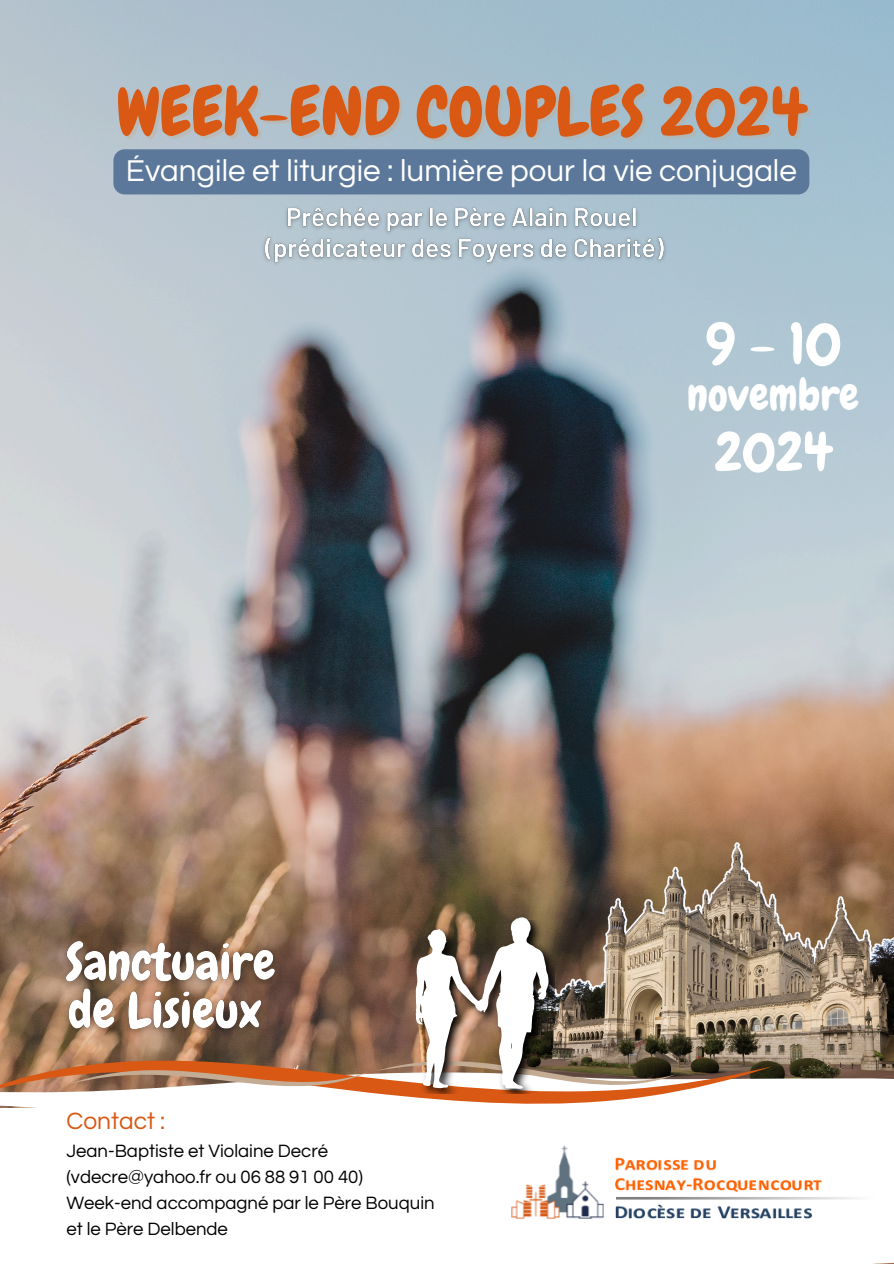
<style>
.page{position:relative;width:894px;height:1264px;background:#fff}
.page>*{position:absolute;margin:0;border:0;box-sizing:border-box;transform-origin:0 0}
.t1{font:67.5px "Chewy";color:#d85814}
.t2{font:58.65px "Chewy";color:#fff}
.t3{font:54.3px "Chewy";color:#fff}
.t4{font:43.95px "Chewy";color:#fff}
.t5{font:31.35px "Questrial";color:#fff}
.t6{font:24.6px "Questrial";color:#d85814}
.t7{font:18.6px "Questrial";color:#000}
</style>
<div class="page">
<img style="left:0;top:0;width:893px;height:1040px">
<img style="left:0;top:476px;width:893px;height:508px">
<img style="left:512px;top:842px;width:381px;height:225px">
<svg style="left:511px;top:1067px;width:382px;height:196px"></svg>
<svg style="left:0;top:1040px;width:773px;height:69px"></svg>
<div style="left:113px;top:149px;width:696px;height:45px;background:#5b789a"></div>
<img style="left:257px;top:200px;width:415px;height:70px">
<svg style="left:68px;top:1067px;width:300px;height:26px"></svg>
<img style="left:512px;top:1145px;width:362px;height:80px">
<img style="left:375px;top:916px;width:301px;height:179px">
<img style="left:54px;top:928px;width:237px;height:116px">
<h4 class="t1" style="left:116px;top:69px;width:691px">WEEK-END COUPLES 2024</h4>
<h3 class="t5" style="left:126px;top:156px;width:672px">Évangile et liturgie : lumière pour la vie conjugale</h3>
<h2 class="t2" style="left:704px;top:306px;width:138px">9 - 10</h2>
<h2 class="t4" style="left:687px;top:367px;width:173px">novembre</h2>
<p class="t3" style="left:714px;top:417px;width:119px">2024</p>
<p class="t6" style="left:66px;top:1108px;width:100px">Contact :</p>
<p class="t7" style="left:66px;top:1141px;width:263px">Jean-Baptiste et Violaine Decré</p>
<p class="t7" style="left:66px;top:1167px;width:298px">(vdecre@yahoo.fr ou 06 88 91 00 40)</p>
<p class="t7" style="left:66px;top:1193px;width:369px">Week-end accompagné par le Père Bouquin</p>
<p class="t7" style="left:66px;top:1219px;width:163px">et le Père Delbende</p>
</div>
